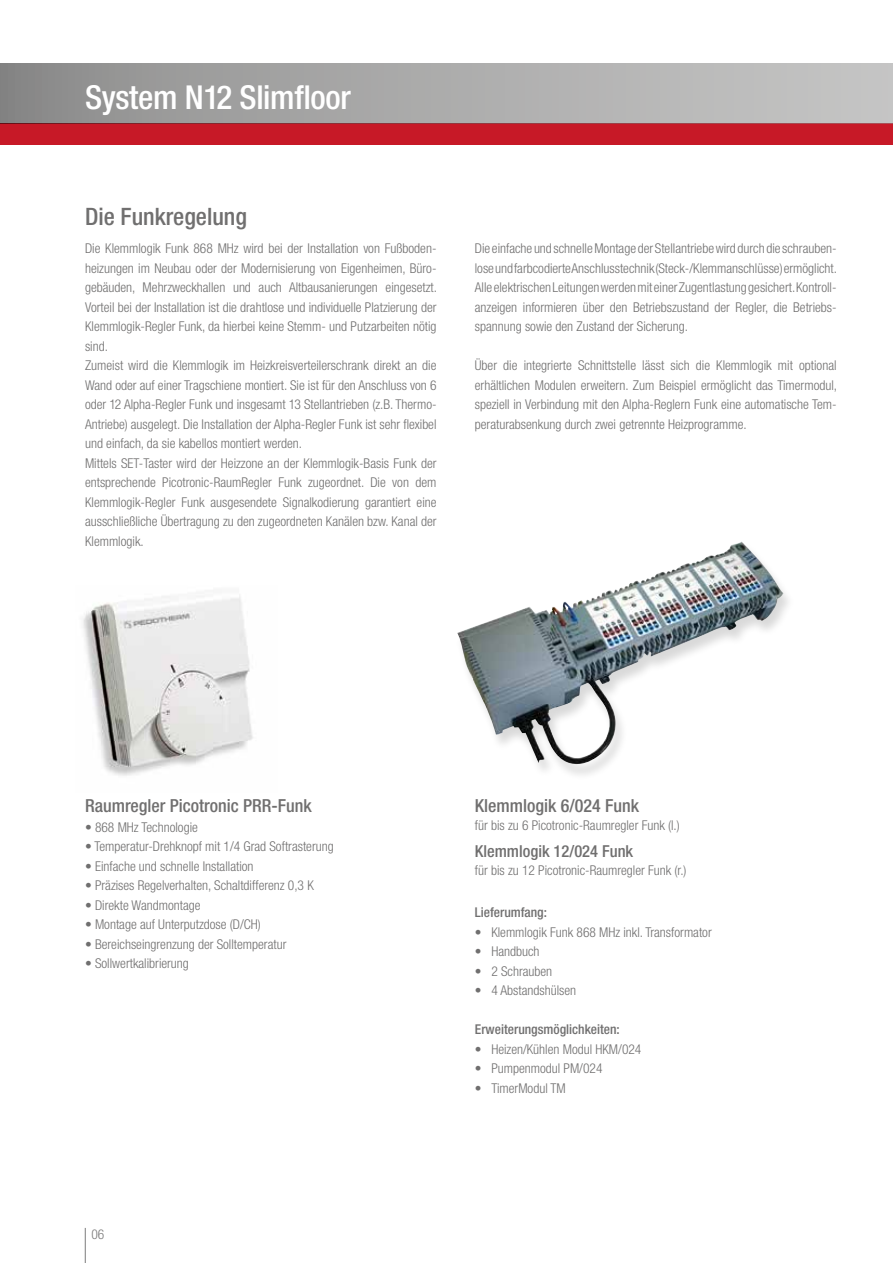
<style>
.page{position:relative;width:893px;height:1263px;background:#fff}
.page>*{position:absolute;margin:0;border:0;box-sizing:border-box;transform-origin:0 0}
.t1{font:500 condensed 33px "Helvetica Neue";letter-spacing:-.01em;color:#fff}
.t2{font:500 condensed 24px "Helvetica Neue";color:#706f6f}
.t3{font:500 condensed 18px "Helvetica Neue";color:#706f6f}
.t4{font:500 condensed 16.5px "Helvetica Neue";color:#706f6f}
.t5{font:300 condensed 13.5px/19.5px "Helvetica Neue";color:#706f6f;text-align:justify}
.t6{font:500 condensed 13.5px "Helvetica Neue";color:#706f6f}
.t7{font:300 condensed 13.5px "Helvetica Neue";color:#7c7b7b}
.s1{font-weight:500}
</style>
<div class="page">
<div style="left:0;top:123px;width:893px;height:22px;background:#c71927"></div>
<div style="left:0;top:64px;width:893px;height:59px;background:linear-gradient(to right,#8d8d8d,#c8c8c7)"></div>
<hr style="left:85px;top:1228px;width:1px;height:35px;background:#7c7b7b">
<div style="left:454px;top:543px;width:341px;height:238px;background:#000;opacity:.15"></div>
<img style="left:457px;top:545px;width:274px;height:224px">
<img style="left:83px;top:595px;width:170px;height:181px">
<h1 class="t1" style="left:85px;top:77px;width:267px">System N12 Slimfloor</h1>
<h2 class="t2" style="left:85px;top:202px;width:163px">Die Funkregelung</h2>
<p class="t5" style="left:85px;top:239px;width:353px;text-align:left">Die Klemmlogik Funk 868 MHz wird bei der Installation von Fußboden&shy;heizungen im Neubau oder der Modernisierung von Eigenheimen, Büro&shy;gebäuden, Mehrzweckhallen und auch Altbausanierungen eingesetzt.<br>Vorteil bei der Installation ist die drahtlose und individuelle Platzierung der Klemmlogik-Regler Funk, da hierbei keine Stemm- und Putzarbeiten nötig sind.<br>Zumeist wird die Klemmlogik im Heizkreisverteilerschrank direkt an die Wand oder auf einer Tragschiene montiert. Sie ist für den Anschluss von 6 oder 12 Alpha-Regler Funk und insgesamt 13 Stellantrieben (z.B. Thermo-Antriebe) ausgelegt. Die Installation der Alpha-Regler Funk ist sehr flexibel und einfach, da sie kabellos montiert werden.<br>Mittels SET-Taster wird der Heizzone an der Klemmlogik-Basis Funk der entsprechende Picotronic-RaumRegler Funk zugeordnet. Die von dem Klemmlogik-Regler Funk ausgesendete Signalkodierung garantiert eine ausschließliche Übertragung zu den zugeordneten Kanälen bzw. Kanal der Klemmlogik.</p>
<p class="t5" style="left:475px;top:239px;width:364px">Die einfache und schnelle Montage der Stellantriebe wird durch die schrauben&shy;lose und farbcodierte Anschlusstechnik (Steck-/Klemmanschlüsse) ermöglicht.<br>Alle elektrischen Leitungen werden mit einer Zugentlastung gesichert. Kontroll&shy;anzeigen informieren über den Betriebszustand der Regler, die Betriebs&shy;spannung sowie den Zustand der Sicherung.</p>
<p class="t5" style="left:475px;top:356px;width:364px">Über die integrierte Schnittstelle lässt sich die Klemmlogik mit optional erhältlichen Modulen erweitern. Zum Beispiel ermöglicht das Timermodul, speziell in Verbindung mit den Alpha-Reglern Funk eine automatische Tem&shy;peraturabsenkung durch zwei getrennte Heizprogramme.</p>
<h3 class="t3" style="left:85px;top:795px;width:228px">Raumregler Picotronic PRR-Funk</h3>
<p class="t5" style="left:85px;top:817px;width:114px">• 868 MHz Technologie</p>
<p class="t5" style="left:85px;top:836px;width:250px">• Temperatur-Drehknopf mit 1/4 Grad Softrasterung</p>
<p class="t5" style="left:85px;top:856px;width:170px">• Einfache und schnelle Installation</p>
<p class="t5" style="left:85px;top:875px;width:230px">• Präzises Regelverhalten, Schaltdifferenz 0,3 K</p>
<p class="t5" style="left:85px;top:895px;width:117px">• Direkte Wandmontage</p>
<p class="t5" style="left:85px;top:914px;width:177px">• Montage auf Unterputzdose (D/CH)</p>
<p class="t5" style="left:85px;top:934px;width:203px">• Bereichseingrenzung der Solltemperatur</p>
<p class="t5" style="left:85px;top:953px;width:105px">• Sollwertkalibrierung</p>
<p class="t7" style="left:91px;top:1226px;width:14px">06</p>
<h3 class="t3" style="left:475px;top:795px;width:166px">Klemmlogik 6/024 Funk</h3>
<p class="t5" style="left:475px;top:815px;width:207px">für bis zu 6 Picotronic-Raumregler Funk (l.)</p>
<p class="t4" style="left:475px;top:841px;width:160px">Klemmlogik 12/024 Funk</p>
<p class="t5" style="left:475px;top:860px;width:213px">für bis zu 12 Picotronic-Raumregler Funk (r.)</p>
<p class="t6" style="left:475px;top:904px;width:74px">Lieferumfang:</p>
<p class="t5" style="left:475px;top:922px;width:238px"><span class="s1">•</span> Klemmlogik Funk 868 MHz inkl. Transformator</p>
<p class="t5" style="left:475px;top:942px;width:66px"><span class="s1">•</span> Handbuch</p>
<p class="t5" style="left:475px;top:961px;width:79px"><span class="s1">•</span> 2 Schrauben</p>
<p class="t5" style="left:475px;top:981px;width:103px"><span class="s1">•</span> 4 Abstandshülsen</p>
<p class="t6" style="left:475px;top:1021px;width:147px">Erweiterungsmöglichkeiten:</p>
<p class="t5" style="left:475px;top:1039px;width:168px"><span class="s1">•</span> Heizen/Kühlen Modul HKM/024</p>
<p class="t5" style="left:475px;top:1059px;width:129px"><span class="s1">•</span> Pumpenmodul PM/024</p>
<p class="t5" style="left:475px;top:1078px;width:92px"><span class="s1">•</span> TimerModul TM</p>
</div>
